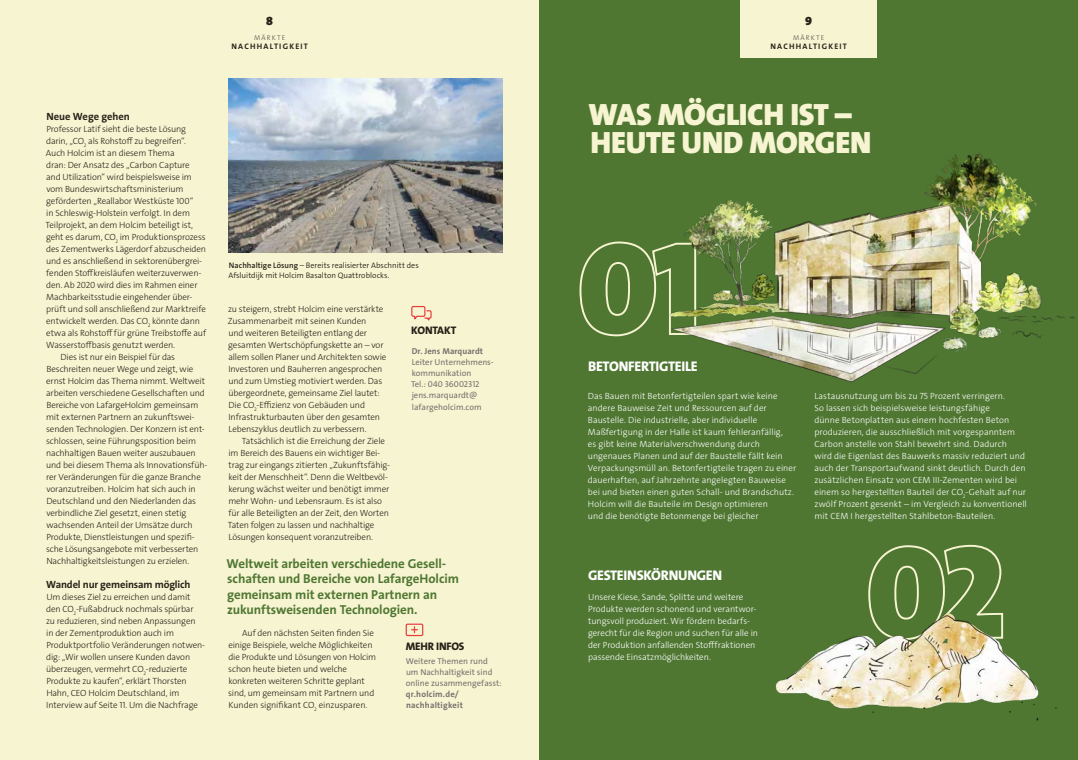
<style>
.page{position:relative;width:1078px;height:760px;background:#fff}
.page>*{position:absolute;margin:0;border:0;box-sizing:border-box;transform-origin:0 0}
.t1{font:900 31px/27.9px "The Sans LP9";letter-spacing:-.01em;color:#f7f4d1}
.t2{font:14px "The Sans LP8 Ex Bld";letter-spacing:-.015em;color:#fff}
.t3{font:13px/15.6px "The Sans LP7 Bld";letter-spacing:-.005em;color:#4f7732}
.t4{font:900 12px "The Sans LP9";color:#29211a}
.t5{font:11px "The Sans LP8 Ex Bld";letter-spacing:-.01em;color:#29211a}
.t6{font:10.5px "The Sans LP7 Bld";letter-spacing:-.01em;color:#29211a}
.t7{font:9px/12px "The Sans LP3 Lig";letter-spacing:-.015em;color:#29211a}
.t8{font:9px/12px "The Sans LP3 Lig";letter-spacing:.005em;color:#fff}
.t9{font:8.6px/11.1px "The Sans LP5 Plain";color:#75726f}
.t10{font:8.6px/11.1px "The Sans LP7 Bld";letter-spacing:.02em;color:#75726f}
.t11{font:8px/10px "The Sans LP4 Se Lig";color:#29211a}
.t12{font:8px "The Sans LP7 Bld";letter-spacing:.155em;color:#29211a}
.t13{font:7px "The Sans LP3 Lig";letter-spacing:.16em;color:#55524e}
.s1{font-family:"The Sans LP6 Se Bld"}
</style>
<div class="page">
<div style="left:0;top:0;width:539px;height:760px;background:#f7f4d1"></div>
<div style="left:539px;top:0;width:538px;height:760px;background:#4f7732"></div>
<svg style="left:579px;top:248px;width:19px;height:85px"></svg>
<svg style="left:868px;top:544px;width:134px;height:44px"></svg>
<img style="left:598px;top:153px;width:477px;height:230px">
<img style="left:228px;top:78px;width:275px;height:174px">
<div style="left:405px;top:623px;width:18px;height:13px;border:1px solid #e53d3a"></div>
<svg style="left:411px;top:627px;width:6px;height:5px"></svg>
<svg style="left:411px;top:306px;width:20px;height:14px"></svg>
<img style="left:775px;top:588px;width:282px;height:133px">
<div style="left:740px;top:0;width:136px;height:58px;background:#f7f4d1"></div>
<h3 class="t4" style="left:266px;top:14px;width:8px">8</h3>
<p class="t13" style="left:254px;top:33px;width:33px">MÄRKTE</p>
<p class="t12" style="left:231px;top:41px;width:78px">NACHHALTIGKEIT</p>
<p class="t6" style="left:46px;top:110px;width:85px">Neue Wege gehen</p>
<p class="t7" style="left:46px;top:123px;width:141px">Professor Latif sieht die beste Lösung</p>
<p class="t7" style="left:46px;top:135px;width:141px">darin, „CO<sub>2</sub> als Rohstoff zu begreifen“.</p>
<p class="t7" style="left:46px;top:147px;width:130px">Auch Holcim ist an diesem Thema</p>
<p class="t7" style="left:46px;top:159px;width:145px">dran: Der Ansatz des „Carbon Capture</p>
<p class="t7" style="left:46px;top:171px;width:147px">and Utilization“ wird beispielsweise im</p>
<p class="t7" style="left:46px;top:183px;width:138px">vom Bundeswirtschaftsministerium</p>
<p class="t7" style="left:46px;top:195px;width:149px">geförderten „Reallabor Westküste 100“</p>
<p class="t7" style="left:46px;top:207px;width:145px">in Schleswig-Holstein verfolgt. In dem</p>
<p class="t7" style="left:46px;top:219px;width:149px">Teilprojekt, an dem Holcim beteiligt ist,</p>
<p class="t7" style="left:46px;top:231px;width:161px">geht es darum, CO<sub>2</sub> im Produktionsprozess</p>
<p class="t7" style="left:46px;top:243px;width:161px">des Zementwerks Lägerdorf abzuscheiden</p>
<p class="t7" style="left:46px;top:255px;width:157px">und es anschließend in sektorenübergrei-</p>
<p class="t7" style="left:46px;top:267px;width:156px">fenden Stoffkreisläufen weiterzuverwen-</p>
<p class="t7" style="left:46px;top:279px;width:153px">den. Ab 2020 wird dies im Rahmen einer</p>
<p class="t7" style="left:46px;top:291px;width:148px">Machbarkeitsstudie eingehender über-</p>
<p class="t7" style="left:46px;top:303px;width:161px">prüft und soll anschließend zur Marktreife</p>
<p class="t7" style="left:46px;top:315px;width:155px">entwickelt werden. Das CO<sub>2</sub> könnte dann</p>
<p class="t7" style="left:46px;top:327px;width:161px">etwa als Rohstoff für grüne Treibstoffe auf</p>
<p class="t7" style="left:46px;top:339px;width:130px">Wasserstoffbasis genutzt werden.</p>
<p class="t7" style="left:60px;top:351px;width:116px">Dies ist nur ein Beispiel für das</p>
<p class="t7" style="left:46px;top:363px;width:148px">Beschreiten neuer Wege und zeigt, wie</p>
<p class="t7" style="left:46px;top:375px;width:160px">ernst Holcim das Thema nimmt. Weltweit</p>
<p class="t7" style="left:46px;top:387px;width:160px">arbeiten verschiedene Gesellschaften und</p>
<p class="t7" style="left:46px;top:399px;width:153px">Bereiche von LafargeHolcim gemeinsam</p>
<p class="t7" style="left:46px;top:411px;width:150px">mit externen Partnern an zukunftswei-</p>
<p class="t7" style="left:46px;top:423px;width:160px">senden Technologien. Der Konzern ist ent-</p>
<p class="t7" style="left:46px;top:435px;width:151px">schlossen, seine Führungsposition beim</p>
<p class="t7" style="left:46px;top:447px;width:151px">nachhaltigen Bauen weiter auszubauen</p>
<p class="t7" style="left:46px;top:459px;width:163px">und bei diesem Thema als Innovationsfüh-</p>
<p class="t7" style="left:46px;top:471px;width:156px">rer Veränderungen für die ganze Branche</p>
<p class="t7" style="left:46px;top:483px;width:151px">voranzutreiben. Holcim hat sich auch in</p>
<p class="t7" style="left:46px;top:495px;width:151px">Deutschland und den Niederlanden das</p>
<p class="t7" style="left:46px;top:507px;width:141px">verbindliche Ziel gesetzt, einen stetig</p>
<p class="t7" style="left:46px;top:519px;width:148px">wachsenden Anteil der Umsätze durch</p>
<p class="t7" style="left:46px;top:531px;width:150px">Produkte, Dienstleistungen und spezifi-</p>
<p class="t7" style="left:46px;top:543px;width:154px">sche Lösungsangebote mit verbesserten</p>
<p class="t7" style="left:46px;top:555px;width:144px">Nachhaltigkeitsleistungen zu erzielen.</p>
<p class="t6" style="left:46px;top:578px;width:146px">Wandel nur gemeinsam möglich</p>
<p class="t7" style="left:46px;top:591px;width:160px">Um dieses Ziel zu erreichen und damit den CO<sub>2</sub>-Fußabdruck nochmals spürbar<br>zu reduzieren, sind neben Anpassungen<br>in der Zementproduktion auch im Produktportfolio Veränderungen notwen&shy;dig: „Wir wollen unsere Kunden davon überzeugen, vermehrt CO<sub>2</sub>-reduzierte Produkte zu kaufen“, erklärt Thorsten Hahn, CEO Holcim Deutschland, im Interview auf Seite 11. Um die Nachfrage</p>
<p class="t11" style="left:228px;top:260px;width:192px"><span class="s1">Nachhaltige Lösung</span> – Bereits realisierter Abschnitt des<br>Afsluitdijk mit Holcim Basalton Quattroblocks.</p>
<p class="t7" style="left:228px;top:303px;width:160px">zu steigern, strebt Holcim eine verstärkte Zusammenarbeit mit seinen Kunden<br>und weiteren Beteiligten entlang der gesamten Wertschöpfungskette an – vor allem sollen Planer und Architekten sowie Investoren und Bauherren angesprochen und zum Umstieg motiviert werden. Das übergeordnete, gemeinsame Ziel lautet:<br>Die CO<sub>2</sub>-Effizienz von Gebäuden und Infrastrukturbauten über den gesamten Lebenszyklus deutlich zu verbessern.</p>
<p class="t7" style="left:228px;top:435px;width:164px;text-indent:14px">Tatsächlich ist die Erreichung der Ziele im Bereich des Bauens ein wichtiger Bei&shy;trag zur eingangs zitierten „Zukunftsfähig&shy;keit der Menschheit“. Denn die Weltbevöl&shy;kerung wächst weiter und benötigt immer mehr Wohn- und Lebensraum. Es ist also für alle Beteiligten an der Zeit, den Worten Taten folgen zu lassen und nachhaltige Lösungen konsequent voranzutreiben.</p>
<p class="t5" style="left:411px;top:324px;width:47px">KONTAKT</p>
<p class="t10" style="left:412px;top:346px;width:73px">Dr. Jens Marquardt</p>
<p class="t9" style="left:411px;top:357px;width:84px">Leiter Unternehmens&shy;kommunikation<br>Tel.: 040 36002312 jens.marquardt@ lafargeholcim.com</p>
<h3 class="t3" style="left:226px;top:555px;width:234px">Weltweit arbeiten verschiedene Gesell&shy;schaften und Bereiche von LafargeHolcim gemeinsam mit externen Partnern an zukunftsweisenden Technologien.</h3>
<p class="t5" style="left:405px;top:639px;width:60px">MEHR INFOS</p>
<p class="t9" style="left:406px;top:655px;width:97px">Weitere Themen rund um Nachhaltigkeit sind online zusammengefasst:</p>
<p class="t10" style="left:406px;top:689px;width:59px">qr.holcim.de/ nachhaltigkeit</p>
<p class="t7" style="left:228px;top:627px;width:149px;text-indent:14px">Auf den nächsten Seiten finden Sie einige Beispiele, welche Möglichkeiten die Produkte und Lösungen von Holcim schon heute bieten und welche konkreten weiteren Schritte geplant sind, um gemeinsam mit Partnern und Kunden signifikant CO<sub>2</sub> einzusparen.</p>
<h3 class="t4" style="left:804px;top:14px;width:8px">9</h3>
<p class="t13" style="left:792px;top:33px;width:33px">MÄRKTE</p>
<p class="t12" style="left:770px;top:41px;width:78px">NACHHALTIGKEIT</p>
<h1 class="t1" style="left:588px;top:101px;width:284px">WAS MÖGLICH IST –<br>HEUTE UND MORGEN</h1>
<h2 class="t2" style="left:588px;top:357px;width:111px">BETONFERTIGTEILE</h2>
<p class="t8" style="left:587px;top:390px;width:210px">Das Bauen mit Betonfertigteilen spart wie keine andere Bauweise Zeit und Ressourcen auf der Baustelle. Die industrielle, aber individuelle Maßfertigung in der Halle ist kaum fehleranfällig,<br>es gibt keine Materialverschwendung durch ungenaues Planen und auf der Baustelle fällt kein Verpackungsmüll an. Betonfertigteile tragen zu einer dauerhaften, auf Jahrzehnte angelegten Bauweise bei und bieten einen guten Schall- und Brandschutz.<br>Holcim will die Bauteile im Design optimieren<br>und die benötigte Betonmenge bei gleicher</p>
<p class="t8" style="left:814px;top:390px;width:214px">Lastausnutzung um bis zu 75 Prozent verringern.<br>So lassen sich beispielsweise leistungsfähige<br>dünne Betonplatten aus einem hochfesten Beton produzieren, die ausschließlich mit vorgespanntem Carbon anstelle von Stahl bewehrt sind. Dadurch wird die Eigenlast des Bauwerks massiv reduziert und auch der Transportaufwand sinkt deutlich. Durch den zusätzlichen Einsatz von CEM III-Zementen wird bei einem so hergestellten Bauteil der CO<sub>2</sub>-Gehalt auf nur zwölf Prozent gesenkt – im Vergleich zu konventionell mit CEM I hergestellten Stahlbeton-Bauteilen.</p>
<h2 class="t2" style="left:588px;top:567px;width:136px">GESTEINSKÖRNUNGEN</h2>
<p class="t8" style="left:588px;top:591px;width:171px">Unsere Kiese, Sande, Splitte und weitere Produkte werden schonend und verantwor&shy;tungsvoll produziert. Wir fördern bedarfs&shy;gerecht für die Region und suchen für alle in der Produktion anfallenden Stofffraktionen passende Einsatzmöglichkeiten.</p>
</div>
